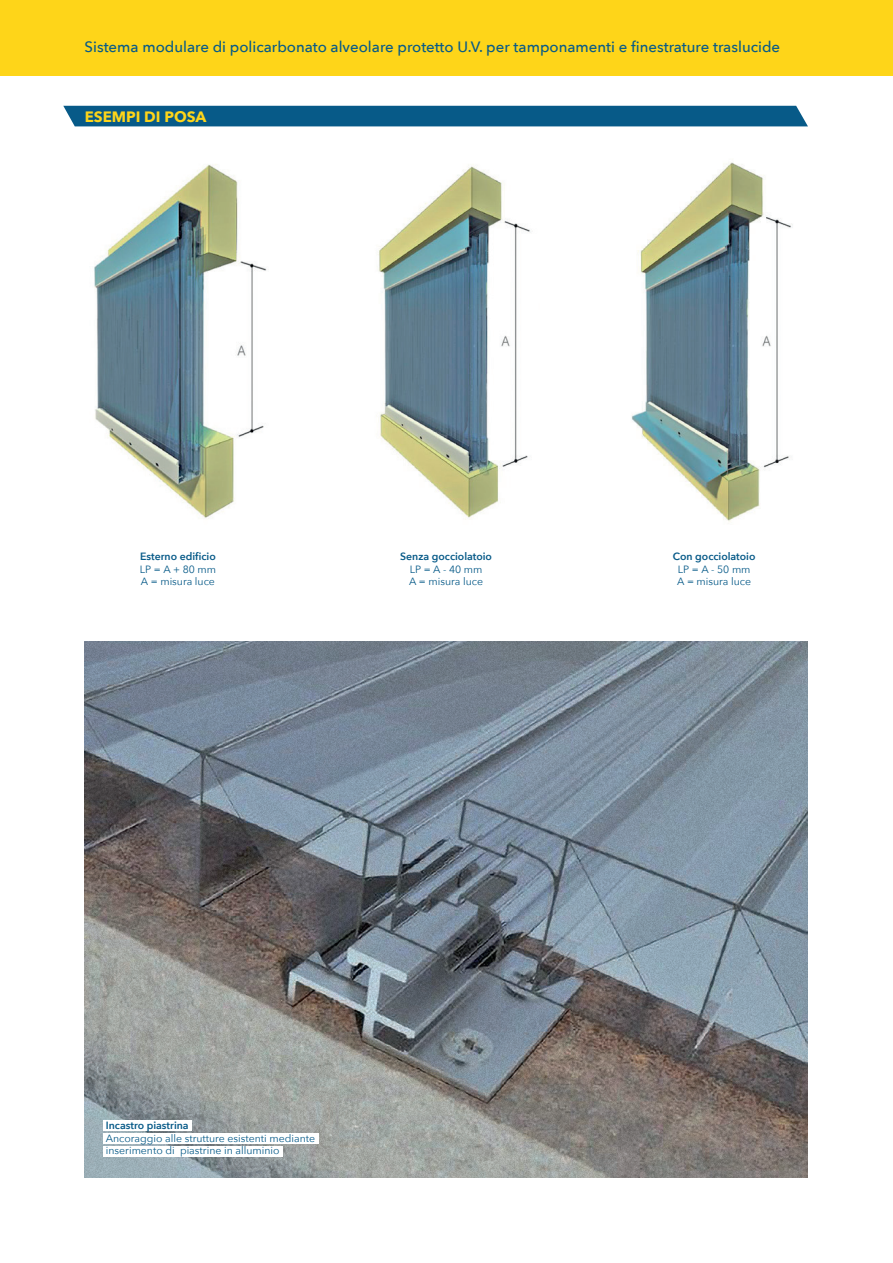
<style>
.page{position:relative;width:893px;height:1263px;background:#fff}
.page>*{position:absolute;margin:0;border:0;box-sizing:border-box;transform-origin:0 0}
.t1{font:500 15px "Avenir Next";color:#075a88}
.t2{font:700 15px "Avenir Next";color:#fed519}
.t3{font:10.5px/12.6px "Avenir Next";color:#075a88}
.t4{font:600 10.5px "Avenir Next";color:#075a88}
</style>
<div class="page">
<div style="left:0;top:0;width:892px;height:76px;background:#fed519"></div>
<img style="left:85px;top:642px;width:722px;height:535px">
<div style="left:63px;top:106px;width:744px;height:20px;background:#075a88"></div>
<img style="left:94px;top:164px;width:173px;height:355px">
<img style="left:378px;top:164px;width:153px;height:356px">
<img style="left:631px;top:162px;width:162px;height:360px">
<div style="left:103px;top:1120px;width:89px;height:11px;background:#fff"></div>
<div style="left:103px;top:1133px;width:215px;height:11px;background:#fff"></div>
<div style="left:103px;top:1146px;width:180px;height:11px;background:#fff"></div>
<p class="t1" style="left:85px;top:34px;width:697px">Sistema modulare di policarbonato alveolare protetto U.V. per tamponamenti e finestrature traslucide</p>
<p class="t2" style="left:85px;top:103px;width:123px">ESEMPI DI POSA</p>
<p class="t4" style="left:140px;top:548px;width:77px">Esterno edificio</p>
<p class="t3" style="left:140px;top:562px;width:78px">LP = A + 80 mm</p>
<p class="t3" style="left:141px;top:575px;width:75px">A = misura luce</p>
<p class="t4" style="left:400px;top:548px;width:93px">Senza gocciolatoio</p>
<p class="t3" style="left:409px;top:562px;width:74px">LP = A - 40 mm</p>
<p class="t3" style="left:409px;top:575px;width:75px">A = misura luce</p>
<p class="t4" style="left:672px;top:548px;width:84px">Con gocciolatoio</p>
<p class="t3" style="left:677px;top:562px;width:74px">LP = A - 50 mm</p>
<p class="t3" style="left:677px;top:575px;width:75px">A = misura luce</p>
<p class="t4" style="left:106px;top:1117px;width:84px">Incastro piastrina</p>
<p class="t3" style="left:106px;top:1131px;width:211px">Ancoraggio alle strutture esistenti mediante inserimento di piastrine in alluminio</p>
</div>
